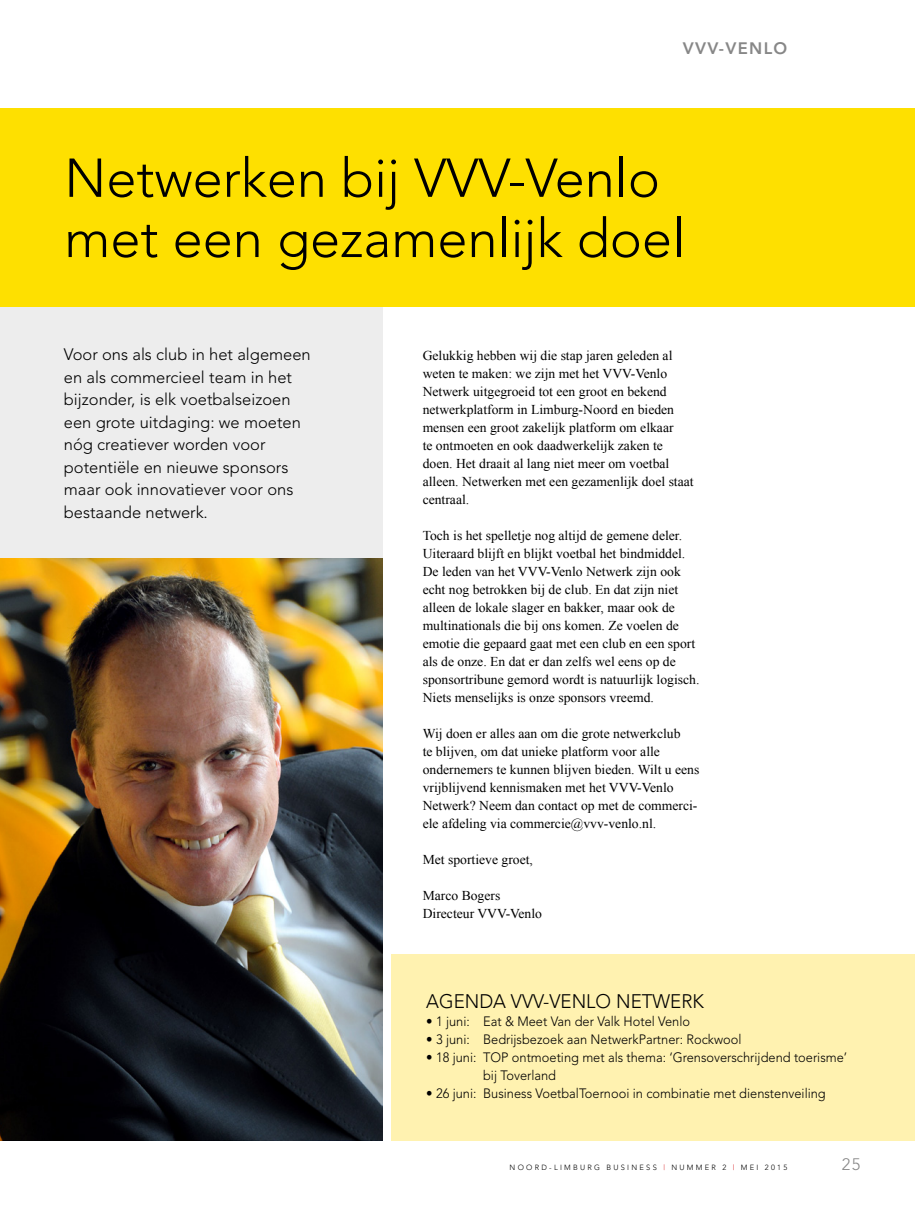
<style>
.page{position:relative;width:915px;height:1212px;background:#fff}
.page>*{position:absolute;margin:0;border:0;box-sizing:border-box;transform-origin:0 0}
.t1{font:300 54.15px/60.2px "Avenir";color:#000}
.t2{font:300 19.5px "Avenir";color:#000;scale:.96 1}
.t3{font:300 16.5px/22.5px "Avenir";color:#000}
.t4{font:800 16.5px "Avenir";letter-spacing:.08em;color:#878787}
.t5{font:300 16.5px "Avenir";color:#878787}
.t6{font:13.5px/18px "Times New Roman";color:#000}
.t7{font:300 13.5px/18px "Avenir";color:#000;scale:.95 1}
.t8{font:300 7.5px "Avenir";letter-spacing:.3em;color:#000}
.s1{color:#d40f14}
</style>
<div class="page">
<div style="left:392px;top:954px;width:522px;height:186px;background:#fff2b0"></div>
<div style="left:0;top:108px;width:914px;height:198px;background:#fee000"></div>
<div style="left:0;top:307px;width:382px;height:439px;background:#ededed"></div>
<img style="left:0;top:558px;width:382px;height:582px">
<p class="t4" style="left:682px;top:39px;width:106px">VVV-VENLO</p>
<h1 class="t1" style="left:64px;top:148px;width:622px">Netwerken bij VVV-Venlo met een gezamenlijk doel</h1>
<p class="t3" style="left:64px;top:343px;width:248px">Voor ons als club in het algemeen en als commercieel team in het bijzonder, is elk voetbalseizoen een grote uitdaging: we moeten nóg creatiever worden voor potentiële en nieuwe sponsors maar ook innovatiever voor ons bestaande netwerk.</p>
<p class="t6" style="left:422px;top:346px;width:272px">Gelukkig hebben wij die stap jaren geleden al weten te maken: we zijn met het VVV-Venlo Netwerk uitgegroeid tot een groot en bekend netwerkplatform in Limburg-Noord en bieden mensen een groot zakelijk platform om elkaar<br>te ontmoeten en ook daadwerkelijk zaken te doen. Het draait al lang niet meer om voetbal alleen. Netwerken met een gezamenlijk doel staat centraal.</p>
<p class="t6" style="left:422px;top:526px;width:278px">Toch is het spelletje nog altijd de gemene deler.<br>Uiteraard blijft en blijkt voetbal het bindmiddel.<br>De leden van het VVV-Venlo Netwerk zijn ook echt nog betrokken bij de club. En dat zijn niet alleen de lokale slager en bakker, maar ook de multinationals die bij ons komen. Ze voelen de emotie die gepaard gaat met een club en een sport als de onze. En dat er dan zelfs wel eens op de sponsortribune gemord wordt is natuurlijk logisch.<br>Niets menselijks is onze sponsors vreemd.</p>
<p class="t6" style="left:422px;top:724px;width:278px">Wij doen er alles aan om die grote netwerkclub<br>te blijven, om dat unieke platform voor alle ondernemers te kunnen blijven bieden. Wilt u eens vrijblijvend kennismaken met het VVV-Venlo Netwerk? Neem dan contact op met de commerci&shy;ële afdeling via commercie@vvv-venlo.nl.</p>
<p class="t6" style="left:422px;top:850px;width:112px">Met sportieve groet,</p>
<p class="t6" style="left:422px;top:886px;width:121px">Marco Bogers<br>Directeur VVV-Venlo</p>
<h2 class="t2" style="left:426px;top:990px;width:291px">AGENDA VVV-VENLO NETWERK</h2>
<p class="t7" style="left:426px;top:1012px;width:279px">• 1 juni: Eat &amp; Meet Van der Valk Hotel Venlo</p>
<p class="t7" style="left:426px;top:1030px;width:333px">• 3 juni: Bedrijsbezoek aan NetwerkPartner: Rockwool</p>
<p class="t7" style="left:483px;top:1048px;width:384px;text-indent:-57px">• 18 juni: TOP ontmoeting met als thema: ‘Grensoverschrijdend toerisme’ bij Toverland</p>
<p class="t7" style="left:426px;top:1084px;width:422px">• 26 juni: Business VoetbalToernooi in combinatie met dienstenveiling</p>
<p class="t8" style="left:509px;top:1163px;width:279px">NOORD-LIMBURG BUSINESS <span class="s1">|</span> NUMMER 2 <span class="s1">|</span> MEI 2015</p>
<p class="t5" style="left:841px;top:1155px;width:20px">25</p>
</div>
